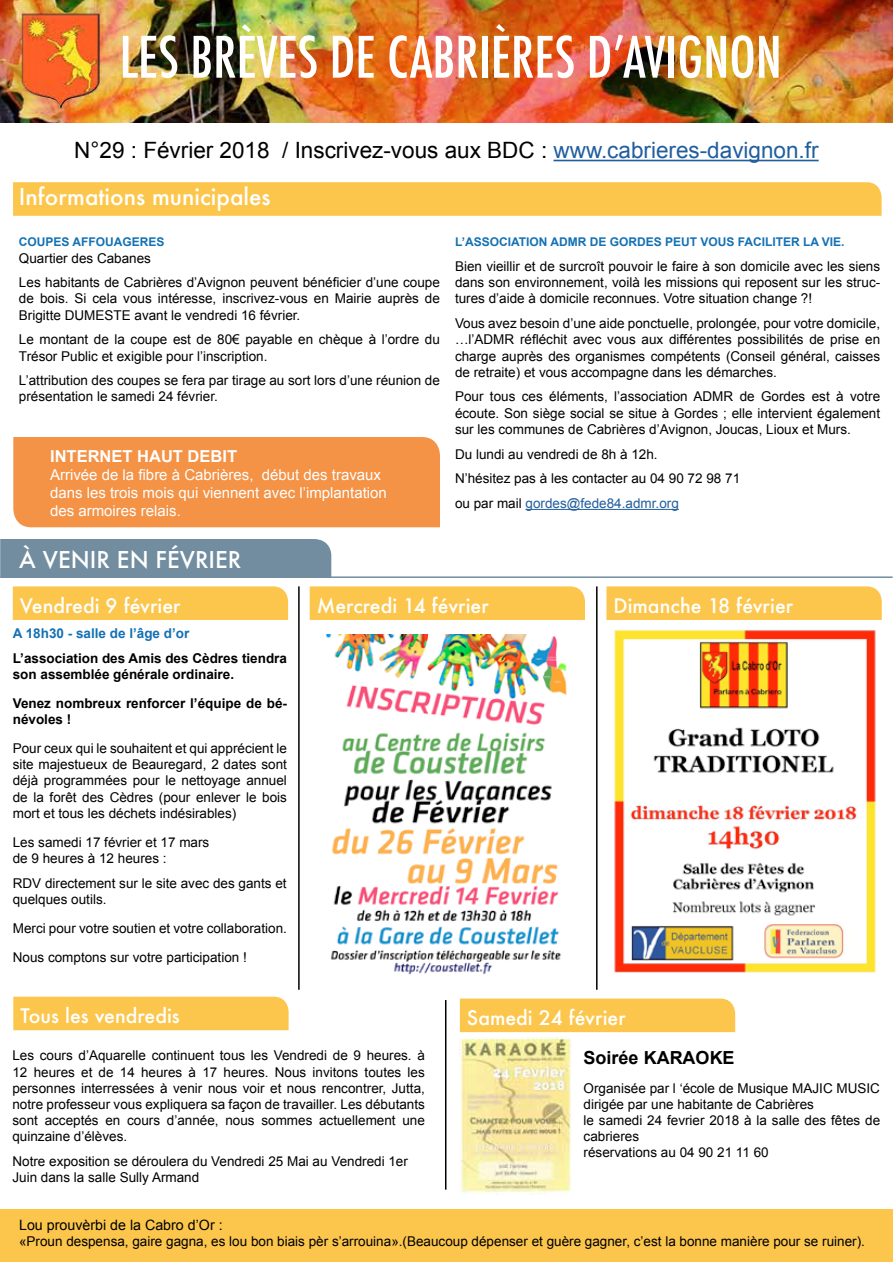
<style>
.page{position:relative;width:893px;height:1263px;background:#fff}
.page>*{position:absolute;margin:0;border:0;box-sizing:border-box;transform-origin:0 0}
.t1{font:500 condensed 55.5px "Futura";color:#fff}
.t2{font:22.5px "Arial";color:#000}
.t3{font:500 22.5px "Futura";color:#fff}
.t4{font:500 19.5px "Futura";color:#fff}
.t5{font:700 18px "Arial";color:#000}
.t6{font:700 16.5px "Arial";color:#fff}
.t7{font:15px/18px "Arial";color:#fff}
.t8{font:14.25px "Arial";color:#000}
.t9{font:13.5px/16.2px "Arial";color:#000}
.t10{font:700 13.5px/16.2px "Arial";color:#000}
.t11{font:700 13.5px "Arial";color:#1371b4}
.t12{font:700 12px "Arial";color:#1371b4}
.s1{color:#215e9e}
</style>
<div class="page">
<img style="left:0;top:0;width:893px;height:122px">
<div style="left:13px;top:182px;width:869px;height:34px;background:#fcc64c"></div>
<div style="left:13px;top:437px;width:427px;height:90px;background:#f49246"></div>
<hr style="left:553px;top:160px;width:266px;height:1px;background:#215e9e">
<div style="left:1px;top:1209px;width:892px;height:53px;background:#fcc64c"></div>
<img style="left:21px;top:12px;width:81px;height:98px">
<hr style="left:525px;top:509px;width:154px;height:1px;background:#215e9e">
<div style="left:0;top:539px;width:331px;height:37px;background:#718d9f"></div>
<hr style="left:0;top:576px;width:893px;height:2px;background:#718d9f">
<hr style="left:298px;top:586px;width:2px;height:404px;background:#000">
<hr style="left:596px;top:586px;width:2px;height:404px;background:#000">
<div style="left:13px;top:586px;width:275px;height:34px;background:#fcc64c"></div>
<div style="left:310px;top:586px;width:275px;height:34px;background:#fcc64c"></div>
<div style="left:606px;top:586px;width:276px;height:34px;background:#fcc64c"></div>
<img style="left:326px;top:635px;width:241px;height:340px">
<img style="left:614px;top:629px;width:262px;height:344px">
<div style="left:13px;top:997px;width:276px;height:33px;background:#fcc64c"></div>
<div style="left:460px;top:998px;width:275px;height:34px;background:#fcc64c"></div>
<img style="left:459px;top:1037px;width:112px;height:158px">
<hr style="left:445px;top:1000px;width:1px;height:189px;background:#000">
<h1 class="t1" style="left:120px;top:22px;width:664px">LES BRÈVES DE CABRIÈRES D’AVIGNON</h1>
<h2 class="t2" style="left:74px;top:135px;width:746px">N°29 : Février 2018 / Inscrivez-vous aux BDC : <span class="s1">www.cabrieres-davignon.fr</span></h2>
<h2 class="t3" style="left:19px;top:182px;width:253px">Informations municipales</h2>
<p class="t12" style="left:19px;top:234px;width:147px">COUPES AFFOUAGERES</p>
<p class="t9" style="left:19px;top:246px;width:422px;line-height:24.8px">Quartier des Cabanes<br>Les habitants de Cabrières d’Avignon peuvent bénéficier d’une coupe</p>
<p class="t9" style="left:19px;top:291px;width:422px">de bois. Si cela vous intéresse, inscrivez-vous en Mairie auprès de<br>Brigitte DUMESTE avant le vendredi 16 février.</p>
<p class="t9" style="left:19px;top:332px;width:422px">Le montant de la coupe est de 80€ payable en chèque à l’ordre du<br>Trésor Public et exigible pour l’inscription.</p>
<p class="t9" style="left:19px;top:373px;width:422px">L’attribution des coupes se fera par tirage au sort lors d’une réunion de présentation le samedi 24 février.</p>
<p class="t6" style="left:50px;top:446px;width:188px">INTERNET HAUT DEBIT</p>
<p class="t7" style="left:50px;top:466px;width:338px">Arrivée de la fibre à Cabrières, début des travaux dans les trois mois qui viennent avec l’implantation des armoires relais.</p>
<p class="t12" style="left:455px;top:234px;width:391px">L’ASSOCIATION ADMR DE GORDES PEUT VOUS FACILITER LA VIE.</p>
<p class="t9" style="left:455px;top:258px;width:427px;text-align:justify">Bien vieillir et de surcroît pouvoir le faire à son domicile avec les siens dans son environnement, voilà les missions qui reposent sur les struc&shy;tures d’aide à domicile reconnues. Votre situation change ?!</p>
<p class="t9" style="left:455px;top:315px;width:427px;text-align:justify">Vous avez besoin d’une aide ponctuelle, prolongée, pour votre domicile, …l’ADMR réfléchit avec vous aux différentes possibilités de prise en charge auprès des organismes compétents (Conseil général, caisses de retraite) et vous accompagne dans les démarches.</p>
<p class="t9" style="left:455px;top:389px;width:427px;text-align:justify">Pour tous ces éléments, l’association ADMR de Gordes est à votre écoute. Son siège social se situe à Gordes ; elle intervient également sur les communes de Cabrières d’Avignon, Joucas, Lioux et Murs.</p>
<p class="t9" style="left:455px;top:442px;width:287px;line-height:24.8px">Du lundi au vendredi de 8h à 12h.<br>N’hésitez pas à les contacter au 04 90 72 98 71 ou par mail <span class="s1">gordes@fede84.admr.org</span></p>
<h2 class="t3" style="left:19px;top:544px;width:224px">À VENIR EN FÉVRIER</h2>
<h3 class="t4" style="left:20px;top:592px;width:162px">Vendredi 9 février</h3>
<h3 class="t4" style="left:317px;top:592px;width:173px">Mercredi 14 février</h3>
<h3 class="t4" style="left:613px;top:592px;width:181px">Dimanche 18 février</h3>
<p class="t11" style="left:13px;top:625px;width:178px">A 18h30 - salle de l’âge d’or</p>
<p class="t10" style="left:13px;top:650px;width:276px">L’association des Amis des Cèdres tiendra son assemblée générale ordinaire.</p>
<p class="t10" style="left:13px;top:695px;width:276px">Venez nombreux renforcer l’équipe de bé&shy;névoles !</p>
<p class="t9" style="left:13px;top:740px;width:276px;text-align:justify">Pour ceux qui le souhaitent et qui apprécient le site majestueux de Beauregard, 2 dates sont déjà programmées pour le nettoyage annuel de la forêt des Cèdres (pour enlever le bois mort et tous les déchets indésirables)</p>
<p class="t9" style="left:13px;top:834px;width:198px">Les samedi 17 février et 17 mars de 9 heures à 12 heures :</p>
<p class="t9" style="left:13px;top:875px;width:275px">RDV directement sur le site avec des gants et quelques outils.</p>
<p class="t9" style="left:13px;top:914px;width:276px;line-height:29px">Merci pour votre soutien et votre collaboration.<br>Nous comptons sur votre participation !</p>
<h3 class="t4" style="left:20px;top:1003px;width:161px">Tous les vendredis</h3>
<p class="t9" style="left:12px;top:1047px;width:414px;text-align:justify">Les cours d’Aquarelle continuent tous les Vendredi de 9 heures. à 12 heures et de 14 heures à 17 heures. Nous invitons toutes les personnes interressées à venir nous voir et nous rencontrer, Jutta, notre professeur vous expliquera sa façon de travailler. Les débutants sont acceptés en cours d’année, nous sommes actuellement une quinzaine d’élèves.</p>
<p class="t9" style="left:12px;top:1153px;width:397px">Notre exposition se déroulera du Vendredi 25 Mai au Vendredi 1er<br>Juin dans la salle Sully Armand</p>
<h3 class="t4" style="left:467px;top:1005px;width:160px">Samedi 24 février</h3>
<h3 class="t5" style="left:584px;top:1045px;width:153px">Soirée KARAOKE</h3>
<p class="t9" style="left:584px;top:1080px;width:298px">Organisée par l ‘école de Musique MAJIC MUSIC dirigée par une habitante de Cabrières<br>le samedi 24 fevrier 2018 à la salle des fêtes de cabrieres<br>réservations au 04 90 21 11 60</p>
<p class="t8" style="left:19px;top:1216px;width:205px">Lou prouvèrbi de la Cabro d’Or :</p>
<p class="t9" style="left:19px;top:1233px;width:847px">«Proun despensa, gaire gagna, es lou bon biais pèr s’arrouina».(Beaucoup dépenser et guère gagner, c’est la bonne manière pour se ruiner).</p>
</div>
